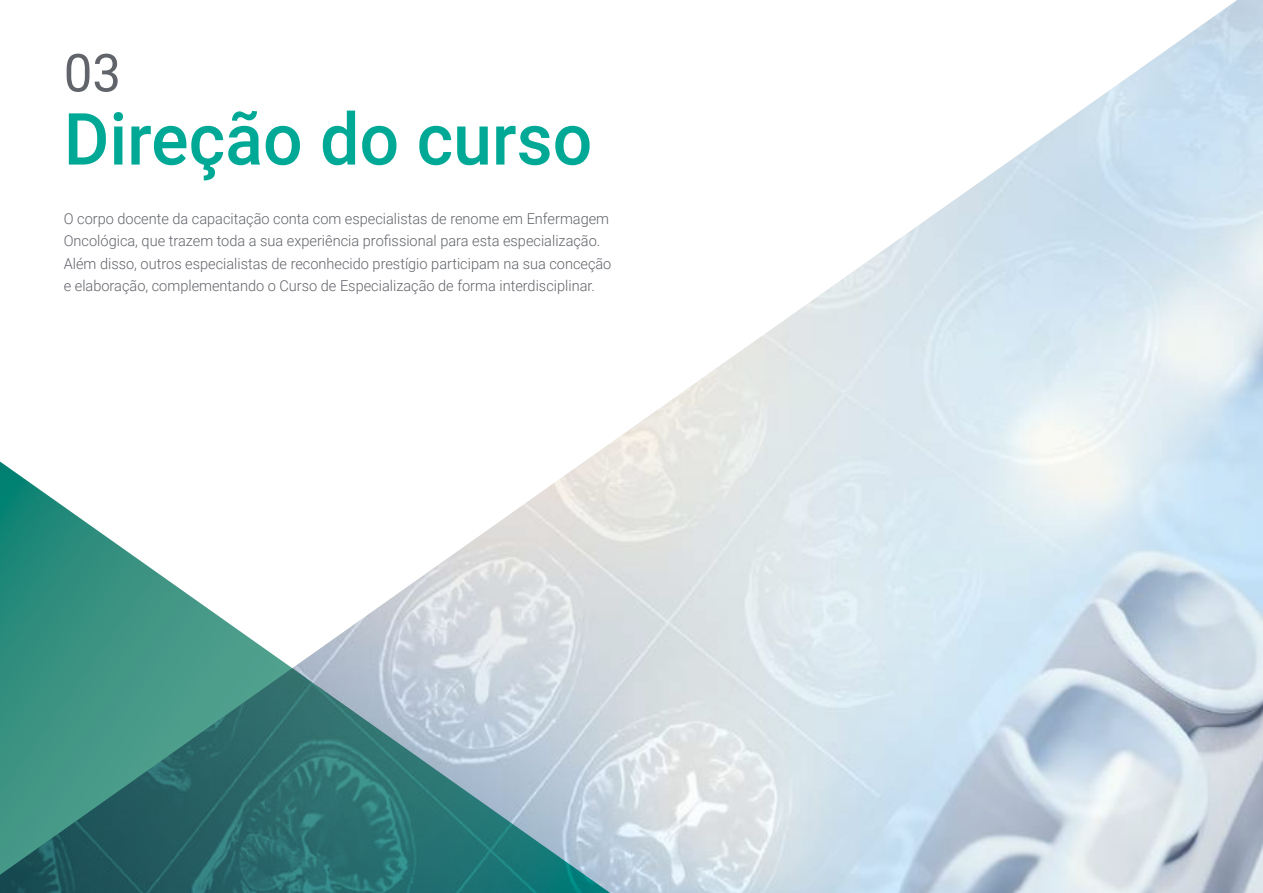
<style>
.page{position:relative;width:1263px;height:893px;background:#fff}
.page>*{position:absolute;margin:0;border:0;box-sizing:border-box;transform-origin:0 0}
.t1{font:500 72px "Roboto";color:#00a996}
.t2{font:52.5px "Roboto";color:#61646a}
.t3{font:300 15px/22.5px "Roboto";color:#61646a}
</style>
<div class="page">
<img style="left:607px;top:0;width:656px;height:893px">
<svg style="left:0;top:446px;width:640px;height:447px"></svg>
<h2 class="t2" style="left:64px;top:36px;width:59px">03</h2>
<h1 class="t1" style="left:64px;top:89px;width:530px">Direção do curso</h1>
<p class="t3" style="left:64px;top:207px;width:549px">O corpo docente da capacitação conta com especialistas de renome em Enfermagem Oncológica, que trazem toda a sua experiência profissional para esta especialização.<br>Além disso, outros especialistas de reconhecido prestígio participam na sua conceção e elaboração, complementando o Curso de Especialização de forma interdisciplinar.</p>
</div>
